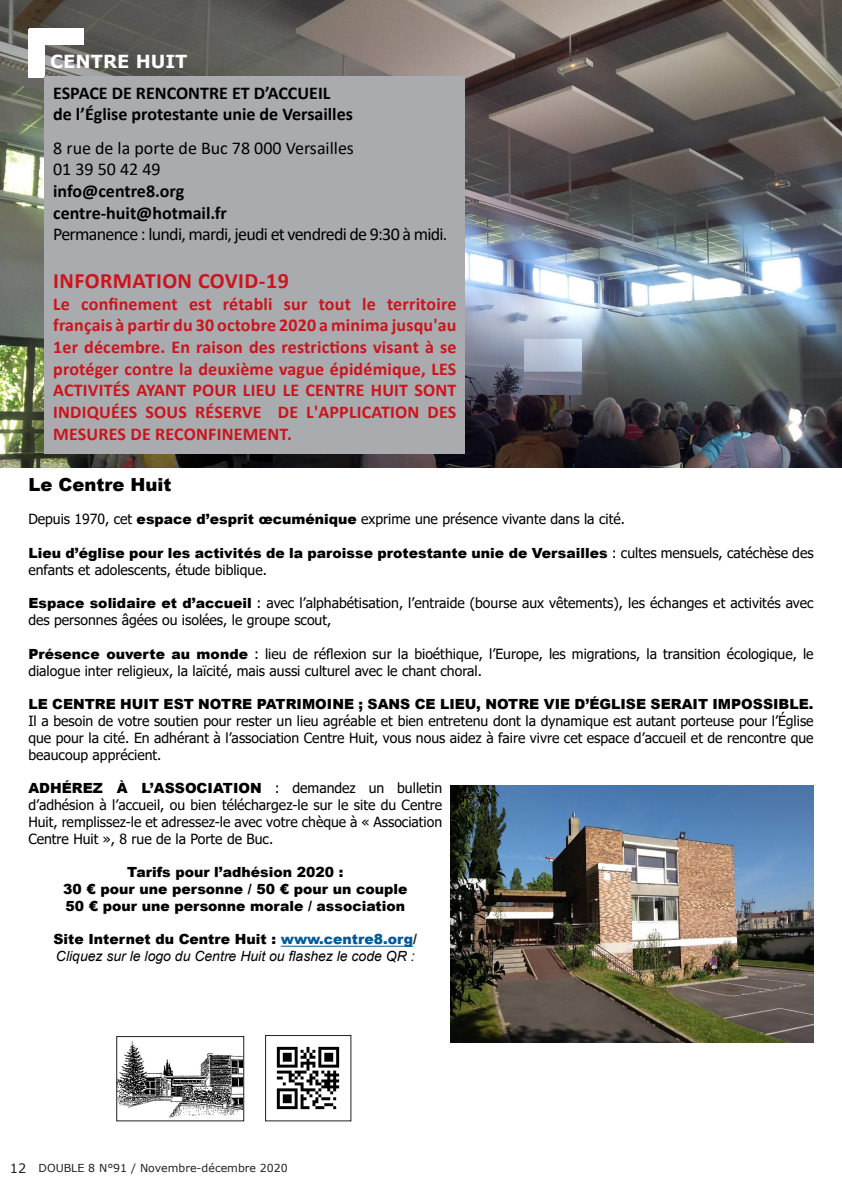
<style>
.page{position:relative;width:842px;height:1191px;background:#fff}
.page>*{position:absolute;margin:0;border:0;box-sizing:border-box;transform-origin:0 0}
.t1{font:700 22px "Calibri";letter-spacing:.02em;color:#cb141c}
.t2{font:700 18px/21.6px "Calibri";letter-spacing:.01em;color:#cb141c;text-align:justify}
.t3{font:700 18px "Calibri";color:#000}
.t4{font:18px "Calibri";letter-spacing:-.04em;color:#000}
.t5{font:18px "Calibri";color:#000}
.t6{font:900 18px "Arial";color:#000}
.t7{font:700 18px "Verdana";color:#fff}
.t8{font:14px/16.8px "Tahoma";color:#000}
.t9{font:900 14px/16.8px "Arial";color:#000}
.t10{font:italic 14px "Arial";color:#000}
.t11{font:11px "Verdana";color:#231f20}
.s1{font-family:"Arial";font-weight:900}
.s2{font-family:"Tahoma";font-weight:400}
.s3{color:#01589b}
.s4{color:#231f20}
.s5{font-size:13px}
</style>
<div class="page">
<img style="left:0;top:0;width:842px;height:468px">
<svg style="left:28px;top:28px;width:56px;height:49px"></svg>
<hr style="left:281px;top:945px;width:132px;height:1px;background:#01589b">
<img style="left:118px;top:1041px;width:124px;height:77px">
<div style="left:116px;top:1036px;width:128px;height:85px;border:1px solid #231f20"></div>
<img style="left:276px;top:1046px;width:64px;height:64px">
<div style="left:265px;top:1035px;width:86px;height:86px;border:1px solid #231f20"></div>
<div style="left:45px;top:77px;width:420px;height:377px;background:#aaabaf"></div>
<img style="left:451px;top:786px;width:363px;height:256px">
<p class="t7" style="left:50px;top:49px;width:139px">CENTRE HUIT</p>
<p class="t3" style="left:53px;top:80px;width:279px">ESPACE DE RENCONTRE ET D’ACCUEIL</p>
<p class="t3" style="left:53px;top:101px;width:301px">de l’Église protestante unie de Versailles</p>
<p class="t5" style="left:53px;top:135px;width:302px">8 rue de la porte de Buc 78 000 Versailles</p>
<p class="t4" style="left:53px;top:157px;width:109px">01 39 50 42 49</p>
<p class="t3" style="left:53px;top:178px;width:133px">info@centre8.org</p>
<p class="t3" style="left:53px;top:200px;width:175px">centre-huit@hotmail.fr</p>
<p class="t4" style="left:53px;top:222px;width:396px">Permanence : lundi, mardi, jeudi et vendredi de 9:30 à midi.</p>
<p class="t1" style="left:53px;top:265px;width:237px">INFORMATION COVID-19</p>
<p class="t2" style="left:53px;top:293px;width:405px">Le confinement est rétabli sur tout le territoire français à partir du 30 octobre 2020 a minima jusqu'au 1er décembre. En raison des restrictions visant à se protéger contre la deuxième vague épidémique, LES ACTIVITÉS AYANT POUR LIEU LE CENTRE HUIT SONT INDIQUÉES SOUS RÉSERVE DE L'APPLICATION DES MESURES DE RECONFINEMENT.</p>
<p class="t6" style="left:28px;top:471px;width:145px">Le Centre Huit</p>
<p class="t8" style="left:28px;top:511px;width:598px">Depuis 1970, cet <span class="s1">espace d’esprit œcuménique</span> exprime une présence vivante dans la cité.</p>
<p class="t9" style="left:28px;top:544px;width:787px">Lieu d’église pour les activités de la paroisse protestante unie de Versailles <span class="s2">: cultes mensuels, catéchèse des enfants et adolescents, étude biblique.</span></p>
<p class="t8" style="left:28px;top:595px;width:787px"><span class="s1">Espace solidaire et d’accueil</span> : avec l’alphabétisation, l’entraide (bourse aux vêtements), les échanges et activités avec des personnes âgées ou isolées, le groupe scout,</p>
<p class="t8" style="left:28px;top:646px;width:787px"><span class="s1">Présence ouverte au monde</span> : lieu de réflexion sur la bioéthique, l’Europe, les migrations, la transition écologique, le dialogue inter religieux, la laïcité, mais aussi culturel avec le chant choral.</p>
<p class="t8" style="left:28px;top:696px;width:787px;text-align:justify"><span class="s1">LE CENTRE HUIT EST NOTRE PATRIMOINE ; SANS CE LIEU, NOTRE VIE D’ÉGLISE SERAIT IMPOSSIBLE.<br></span>Il a besoin de votre soutien pour rester un lieu agréable et bien entretenu dont la dynamique est autant porteuse pour l’Église que pour la cité. En adhérant à l’association Centre Huit, vous nous aidez à faire vivre cet espace d’accueil et de rencontre que beaucoup apprécient.</p>
<p class="t8" style="left:28px;top:780px;width:415px;text-align:justify"><span class="s1">ADHÉREZ À L’ASSOCIATION</span> : demandez un bulletin d’adhésion à l’accueil, ou bien téléchargez-le sur le site du Centre Huit, remplissez-le et adressez-le avec votre chèque à « Association Centre Huit », 8 rue de la Porte de Buc.</p>
<p class="t9" style="left:127px;top:863px;width:218px">Tarifs pour l’adhésion 2020 :</p>
<p class="t9" style="left:63px;top:880px;width:346px">30 € pour une personne / 50 € pour un couple</p>
<p class="t9" style="left:66px;top:897px;width:341px">50 € pour une personne morale / association</p>
<p class="t9" style="left:54px;top:930px;width:365px">Site Internet du Centre Huit : <span class="s3">www.centre8.org</span><span class="s4">/</span></p>
<p class="t10" style="left:56px;top:947px;width:360px">Cliquez sur le logo du Centre Huit ou flashez le code QR :</p>
<p class="t11" style="left:10px;top:1160px;width:280px"><span class="s5">12</span> DOUBLE 8 N°91 / Novembre-décembre 2020</p>
</div>
